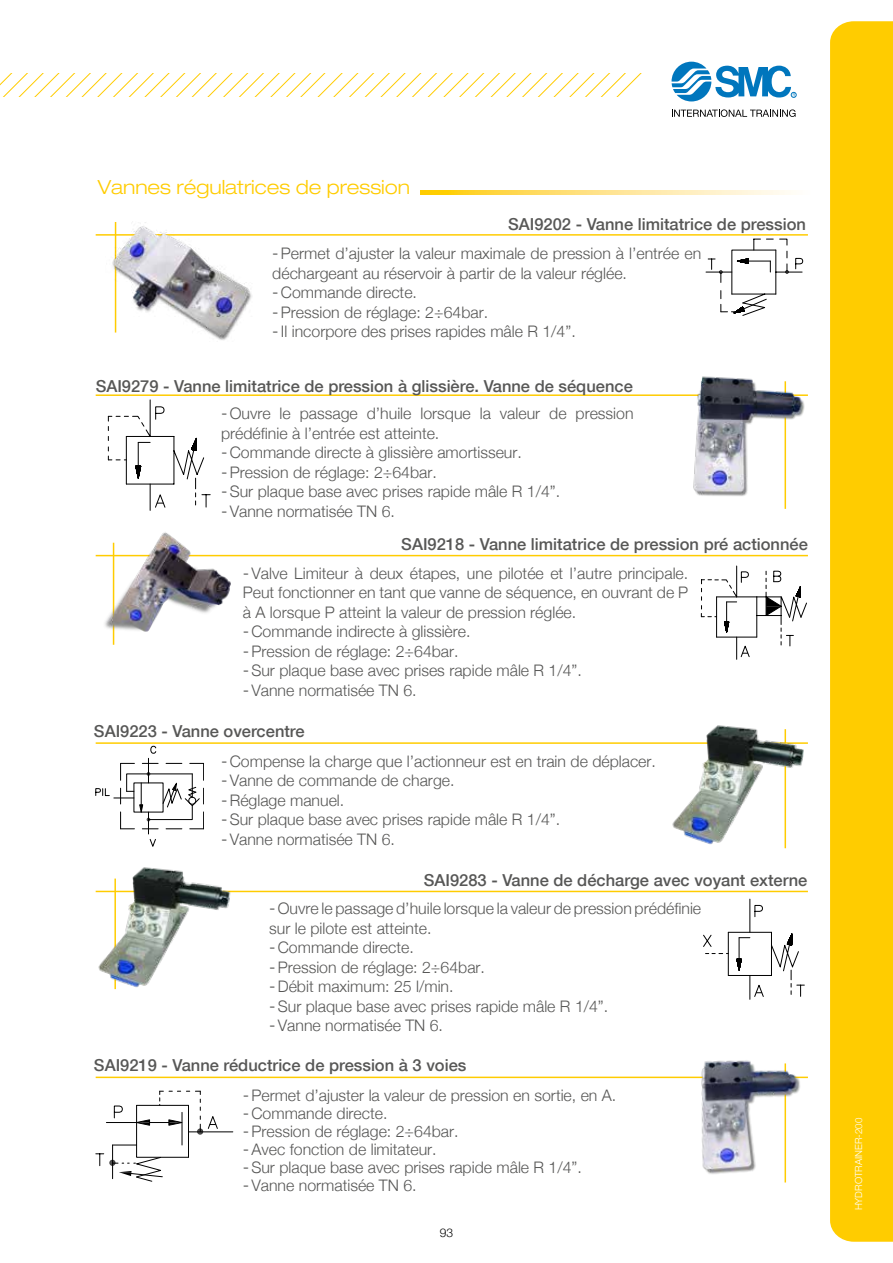
<style>
.page{position:relative;width:893px;height:1263px;background:#fff}
.page>*{position:absolute;margin:0;border:0;box-sizing:border-box;transform-origin:0 0}
.t1{font:300 expanded 19.5px "Helvetica Neue";color:#fc0}
.t2{font:500 16.5px "Helvetica Neue";color:#575756}
.t3{font:300 15.9px/19.5px "Helvetica Neue";color:#575756}
.t4{font:300 12px "Helvetica Neue";color:#000}
.t5{font:300 9.75px "Helvetica Neue";color:#fff}
.s1{font-size:17.4px}
</style>
<div class="page">
<div style="left:830px;top:21px;width:63px;height:1221px;background:#fc0"></div>
<hr style="left:189px;top:1131px;width:44px;height:1px;background:#000">
<svg style="left:96px;top:1091px;width:122px;height:90px"></svg>
<hr style="left:750px;top:899px;width:1px;height:33px;background:#000">
<svg style="left:755px;top:905px;width:8px;height:12px"></svg>
<svg style="left:703px;top:931px;width:101px;height:68px"></svg>
<svg style="left:96px;top:746px;width:108px;height:101px"></svg>
<svg style="left:701px;top:566px;width:106px;height:93px"></svg>
<svg style="left:108px;top:400px;width:102px;height:110px"></svg>
<svg style="left:706px;top:239px;width:97px;height:77px"></svg>
<hr style="left:784px;top:381px;width:2px;height:128px;background:#fc0">
<svg style="left:421px;top:190px;width:370px;height:4px"></svg>
<hr style="left:96px;top:234px;width:712px;height:2px;background:#fc0">
<hr style="left:96px;top:394px;width:712px;height:2px;background:#fc0">
<hr style="left:96px;top:555px;width:712px;height:1px;background:#fc0">
<hr style="left:784px;top:729px;width:2px;height:119px;background:#fc0">
<hr style="left:96px;top:742px;width:712px;height:2px;background:#fc0">
<hr style="left:96px;top:891px;width:712px;height:1px;background:#fc0">
<hr style="left:96px;top:1076px;width:712px;height:2px;background:#fc0">
<img style="left:105px;top:222px;width:152px;height:118px">
<img style="left:688px;top:376px;width:120px;height:122px">
<img style="left:95px;top:532px;width:162px;height:113px">
<img style="left:668px;top:725px;width:135px;height:122px">
<img style="left:95px;top:867px;width:140px;height:122px">
<img style="left:668px;top:1060px;width:140px;height:123px">
<svg style="left:672px;top:109px;width:124px;height:8px"></svg>
<svg style="left:0;top:62px;width:796px;height:39px"></svg>
<p class="t1" style="left:98px;top:176px;width:314px">Vannes régulatrices de pression</p>
<p class="t2" style="left:508px;top:214px;width:299px">SAI9202 - Vanne limitatrice de pression</p>
<p class="t3" style="left:272px;top:244px;width:430px"><span class="s1">-</span>Permet d’ajuster la valeur maximale de pression à l’entrée en déchargeant au réservoir à partir de la valeur réglée. <span class="s1">-</span>Commande directe.<br><span class="s1">-</span>Pression de réglage: 2÷64bar.<br><span class="s1">-</span>Il incorpore des prises rapides mâle R 1/4”.</p>
<p class="t2" style="left:96px;top:376px;width:539px">SAI9279 - Vanne limitatrice de pression à glissière. Vanne de séquence</p>
<p class="t3" style="left:221px;top:404px;width:414px"><span class="s1">-</span>Ouvre le passage d’huile lorsque la valeur de pression prédéfinie à l’entrée est atteinte.<br><span class="s1">-</span>Commande directe à glissière amortisseur.<br><span class="s1">-</span>Pression de réglage: 2÷64bar.<br><span class="s1">-</span>Sur plaque base avec prises rapide mâle R 1/4”.<br><span class="s1">-</span>Vanne normatisée TN 6.</p>
<p class="t2" style="left:401px;top:534px;width:408px">SAI9218 - Vanne limitatrice de pression pré actionnée</p>
<p class="t3" style="left:243px;top:563px;width:447px"><span class="s1">-</span>Valve Limiteur à deux étapes, une pilotée et l’autre principale.<br>Peut fonctionner en tant que vanne de séquence, en ouvrant de P à A lorsque P atteint la valeur de pression réglée.<br><span class="s1">-</span>Commande indirecte à glissière.<br><span class="s1">-</span>Pression de réglage: 2÷64bar.<br><span class="s1">-</span>Sur plaque base avec prises rapide mâle R 1/4”.<br><span class="s1">-</span>Vanne normatisée TN 6.</p>
<p class="t2" style="left:94px;top:721px;width:212px">SAI9223 - Vanne overcentre</p>
<p class="t3" style="left:221px;top:751px;width:436px"><span class="s1">-</span>Compense la charge que l’actionneur est en train de déplacer. <span class="s1">-</span>Vanne de commande de charge.<br><span class="s1">-</span>Réglage manuel.<br><span class="s1">-</span>Sur plaque base avec prises rapide mâle R 1/4”.<br><span class="s1">-</span>Vanne normatisée TN 6.</p>
<p class="t2" style="left:424px;top:871px;width:385px">SAI9283 - Vanne de décharge avec voyant externe</p>
<p class="t3" style="left:269px;top:899px;width:434px"><span class="s1">-</span>Ouvre le passage d’huile lorsque la valeur de pression prédéfinie sur le pilote est atteinte.<br><span class="s1">-</span>Commande directe.<br><span class="s1">-</span>Pression de réglage: 2÷64bar.<br><span class="s1">-</span>Débit maximum: 25 l/min.<br><span class="s1">-</span>Sur plaque base avec prises rapide mâle R 1/4”.<br><span class="s1">-</span>Vanne normatisée TN 6.</p>
<p class="t2" style="left:94px;top:1055px;width:374px">SAI9219 - Vanne réductrice de pression à 3 voies</p>
<p class="t3" style="left:243px;top:1086px;width:375px;line-height:18px"><span class="s1">-</span>Permet d’ajuster la valeur de pression en sortie, en A. <span class="s1">-</span>Commande directe.<br><span class="s1">-</span>Pression de réglage: 2÷64bar.<br><span class="s1">-</span>Avec fonction de limitateur.<br><span class="s1">-</span>Sur plaque base avec prises rapide mâle R 1/4”. <span class="s1">-</span>Vanne normatisée TN 6.</p>
<p class="t4" style="left:440px;top:1225px;width:15px">93</p>
<p class="t5" style="left:853px;top:1210px;width:94px;rotate:-90deg">HYDROTRAINER-200</p>
</div>
